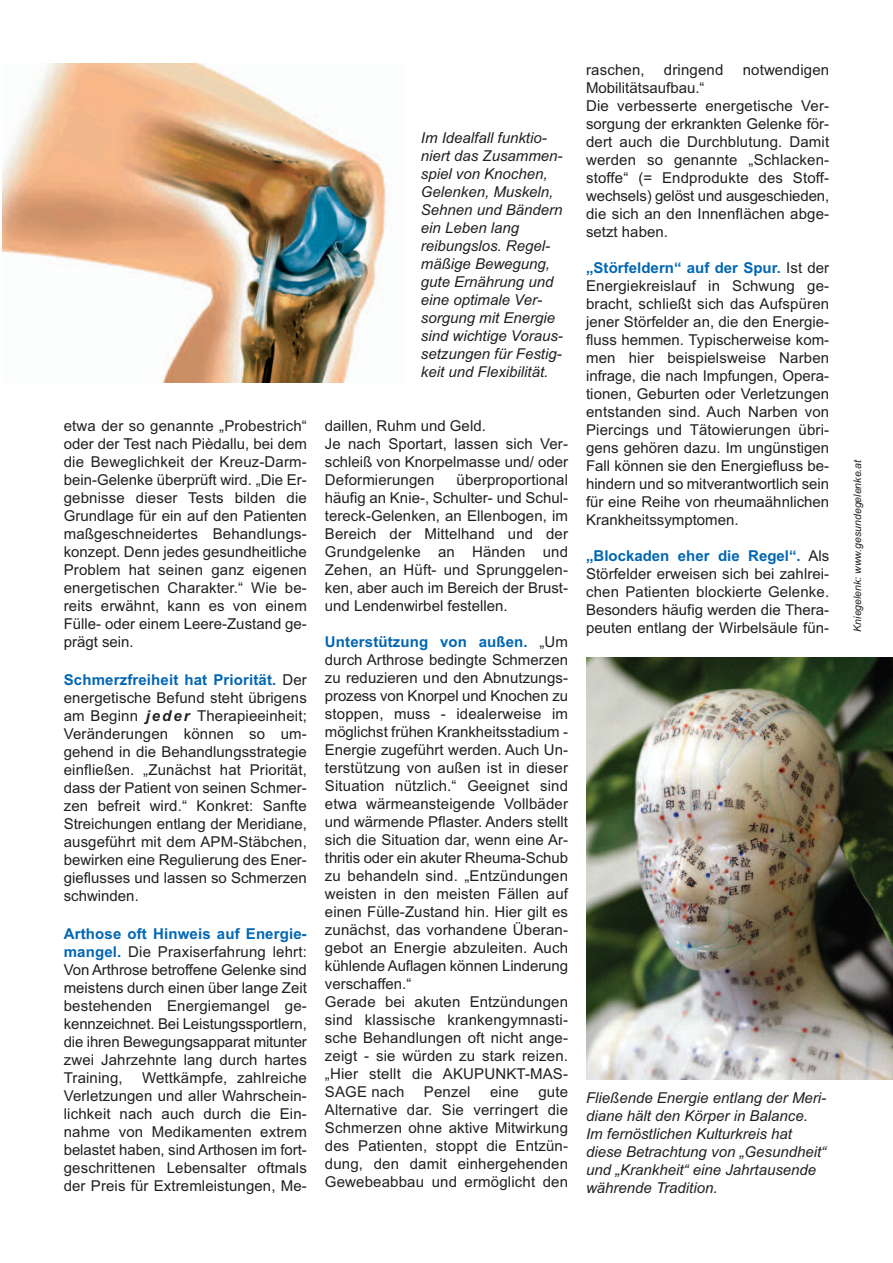
<style>
.page{position:relative;width:893px;height:1263px;background:#fff}
.page>*{position:absolute;margin:0;border:0;box-sizing:border-box;transform-origin:0 0}
.t1{font:15px/18px "Arial";letter-spacing:.005em;color:#231f20;text-align:justify}
.t2{font:italic 15px/18px "Arial";color:#231f20}
.t3{font:italic 10.5px "Arial";color:#231f20}
.s1{font-weight:700;color:#0166b3}
.s2{font-weight:700;font-style:italic}
</style>
<div class="page">
<img style="left:586px;top:658px;width:307px;height:421px">
<img style="left:3px;top:64px;width:384px;height:319px">
<p class="t1" style="left:64px;top:417px;width:245px">etwa der so genannte „Probestrich“ oder der Test nach Pièdallu, bei dem die Beweglichkeit der Kreuz-Darm&shy;bein-Gelenke überprüft wird. „Die Er&shy;gebnisse dieser Tests bilden die Grundlage für ein auf den Patienten maßgeschneidertes Behandlungs&shy;konzept. Denn jedes gesundheitliche Problem hat seinen ganz eigenen energetischen Charakter.“ Wie be&shy;reits erwähnt, kann es von einem Fülle- oder einem Leere-Zustand ge&shy;prägt sein.</p>
<p class="t1" style="left:64px;top:671px;width:245px"><span class="s1">Schmerzfreiheit hat Priorität.</span> Der energetische Befund steht übrigens am Beginn <span class="s2">jeder</span> Therapieeinheit; Veränderungen können so um&shy;gehend in die Behandlungsstrategie einfließen. „Zunächst hat Priorität, dass der Patient von seinen Schmer&shy;zen befreit wird.“ Konkret: Sanfte Streichungen entlang der Meridiane, ausgeführt mit dem APM-Stäbchen, bewirken eine Regulierung des Ener&shy;gieflusses und lassen so Schmerzen schwinden.</p>
<p class="t1" style="left:64px;top:925px;width:245px"><span class="s1">Arthose oft Hinweis auf Energie&shy;mangel.</span> Die Praxiserfahrung lehrt:<br>Von Arthrose betroffene Gelenke sind meistens durch einen über lange Zeit bestehenden Energiemangel ge&shy;kennzeichnet. Bei Leistungssportlern, die ihren Bewegungsapparat mitunter zwei Jahrzehnte lang durch hartes Training,</p>
<p class="t1" style="left:64px;top:1069px;width:245px;text-indent:78px">Wettkämpfe, zahlreiche Verletzungen und aller Wahrschein&shy;lichkeit nach auch durch die Ein&shy;nahme von Medikamenten extrem belastet haben, sind Arthosen im fort&shy;geschrittenen Lebensalter oftmals der Preis für Extremleistungen, Me-</p>
<p class="t2" style="left:421px;top:129px;width:143px">Im Idealfall funktio&shy;niert das Zusammen&shy;spiel von Knochen,<br>Gelenken, Muskeln,<br>Sehnen und Bändern ein Leben lang reibungslos. Regel&shy;mäßige Bewegung, gute Ernährung und eine optimale Ver&shy;sorgung mit Energie sind wichtige Voraus&shy;setzungen für Festig&shy;keit und Flexibilität.</p>
<p class="t1" style="left:325px;top:417px;width:245px;text-align:left">daillen, Ruhm und Geld.<br>Je nach Sportart, lassen sich Ver&shy;schleiß von Knorpelmasse und/ oder<br>Deformierungen</p>
<p class="t1" style="left:325px;top:471px;width:245px;text-indent:132px">überproportional häufig an Knie-, Schulter- und Schul&shy;tereck-Gelenken, an Ellenbogen, im Bereich der Mittelhand und der Grundgelenke an Händen und Zehen, an Hüft- und Sprunggelen&shy;ken, aber auch im Bereich der Brust&shy;und Lendenwirbel festellen.</p>
<p class="t1" style="left:325px;top:633px;width:245px;text-align:left"><span class="s1">Unterstützung von außen.</span> „Um durch Arthrose bedingte Schmerzen zu reduzieren und den Abnutzungs&shy;prozess von Knorpel und Knochen zu stoppen, muss - idealerweise im möglichst frühen Krankheitsstadium - Energie zugeführt werden. Auch Un&shy;terstützung von außen ist in dieser Situation nützlich.“ Geeignet sind etwa wärmeansteigende Vollbäder und wärmende Pflaster. Anders stellt sich die Situation dar, wenn eine Ar&shy;thritis oder ein akuter Rheuma-Schub zu behandeln sind. „Entzündungen weisten in den meisten Fällen auf einen Fülle-Zustand hin. Hier gilt es zunächst, das vorhandene Überan&shy;gebot an Energie abzuleiten. Auch kühlende Auflagen können Linderung verschaffen.“<br>Gerade bei akuten Entzündungen sind klassische krankengymnasti&shy;sche Behandlungen oft nicht ange&shy;zeigt - sie würden zu stark reizen. „Hier stellt die AKUPUNKT-MAS-SAGE nach</p>
<p class="t1" style="left:424px;top:1083px;width:48px">Penzel</p>
<p class="t1" style="left:490px;top:1083px;width:30px">eine</p>
<p class="t1" style="left:325px;top:1083px;width:245px;text-indent:213px">gute Alternative dar. Sie verringert die Schmerzen ohne aktive Mitwirkung des Patienten, stoppt die Entzün&shy;dung, den damit einhergehenden Gewebeabbau und ermöglicht den</p>
<p class="t1" style="left:586px;top:61px;width:60px">raschen,</p>
<p class="t1" style="left:664px;top:61px;width:61px">dringend</p>
<p class="t1" style="left:743px;top:61px;width:88px">notwendigen</p>
<p class="t1" style="left:586px;top:79px;width:245px;text-align:left">Mobilitätsaufbau.“<br>Die verbesserte energetische Ver&shy;sorgung der erkrankten Gelenke för&shy;dert auch die Durchblutung. Damit werden so genannte „Schlacken&shy;stoffe“ (= Endprodukte des Stoff&shy;wechsels) gelöst und ausgeschieden, die sich an den Innenflächen abge&shy;setzt haben.</p>
<p class="t1" style="left:586px;top:259px;width:245px"><span class="s1">„Störfeldern“ auf der Spur.</span> Ist der Energiekreislauf in Schwung ge&shy;bracht, schließt sich das Aufspüren jener Störfelder an, die den Energie&shy;fluss hemmen. Typischerweise kom&shy;men hier beispielsweise Narben infrage, die nach Impfungen, Opera&shy;tionen, Geburten oder Verletzungen entstanden sind. Auch Narben von Piercings und Tätowierungen übri&shy;gens gehören dazu. Im ungünstigen Fall können sie den Energiefluss be&shy;hindern und so mitverantwortlich sein für eine Reihe von rheumaähnlichen Krankheitssymptomen.</p>
<p class="t1" style="left:586px;top:547px;width:245px"><span class="s1">„Blockaden eher die Regel“.</span> Als Störfelder erweisen sich bei zahlrei&shy;chen Patienten blockierte Gelenke.<br>Besonders häufig werden die Thera&shy;peuten entlang der Wirbelsäule fün-</p>
<p class="t2" style="left:586px;top:1088px;width:242px">Fließende Energie entlang der Meri&shy;diane hält den Körper in Balance.<br>Im fernöstlichen Kulturkreis hat diese Betrachtung von „Gesundheit“ und „Krankheit“ eine Jahrtausende währende Tradition.</p>
<p class="t3" style="left:851px;top:632px;width:174px;rotate:-90deg">Kniegelenk: www.gesundegelenke.at</p>
</div>
